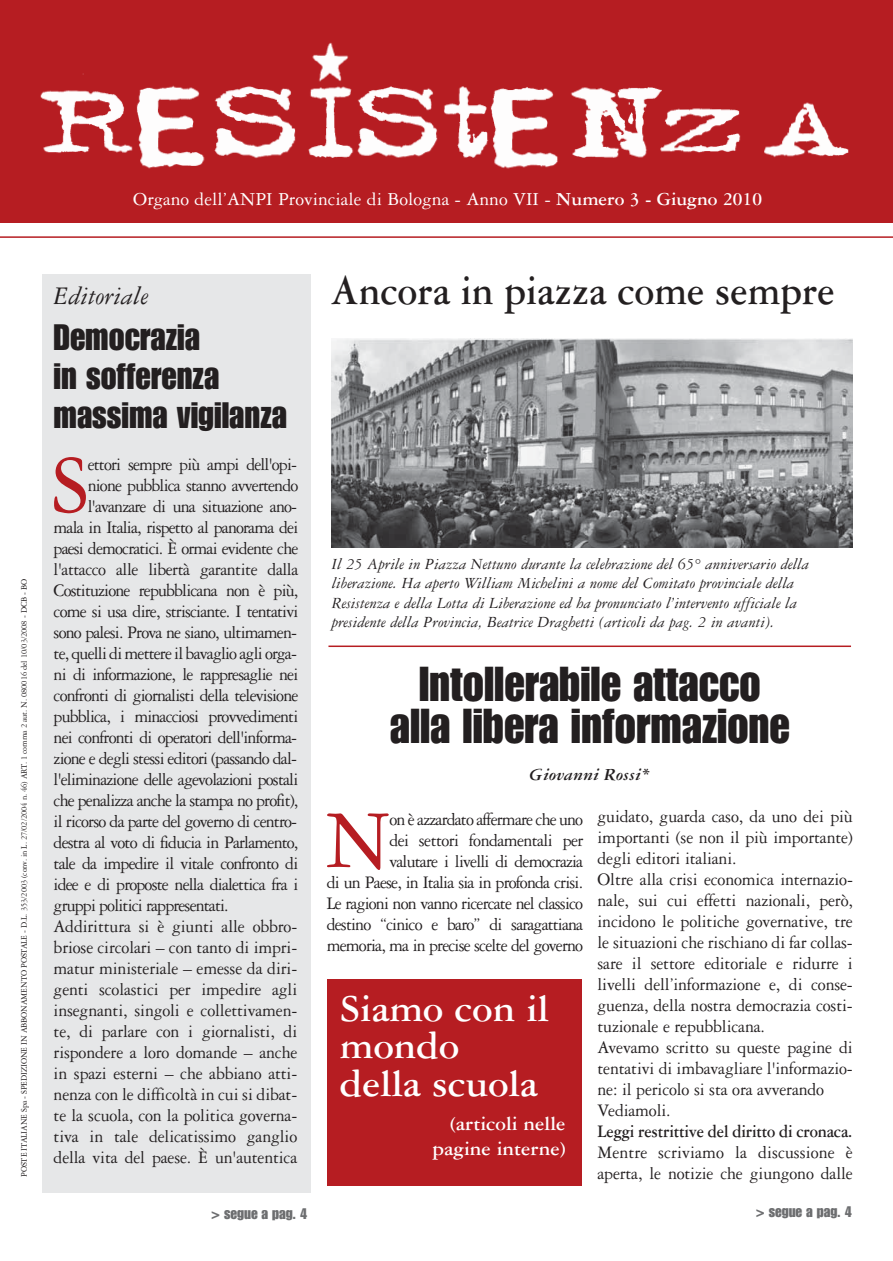
<style>
.page{position:relative;width:893px;height:1261px;background:#fff}
.page>*{position:absolute;margin:0;border:0;box-sizing:border-box;transform-origin:0 0}
.t1{font:87.3px "Garamond Three";color:#b61d22;scale:.95 1}
.t2{font:48px/42px "Impact";color:#231f20;text-align:center;scale:.95 1}
.t3{font:700 43.5px "Garamond Three";color:#231f20;scale:.9 1}
.t4{font:700 40.5px/37.5px "Garamond Three";color:#fff}
.t5{font:36px/39px "Impact";color:#231f20;scale:.95 1}
.t6{font:italic 27px "Garamond Three";color:#231f20}
.t7{font:700 21px/25.5px "Garamond Three";color:#fff;text-align:right}
.t8{font:19.5px "Garamond Three";color:#fff}
.t9{font:18.75px/21px "Garamond Three";letter-spacing:-.03em;color:#231f20;text-align:right;scale:.95 1}
.t10{font:18.75px/21px "Garamond Three";letter-spacing:-.01em;color:#231f20;scale:.95 1}
.t11{font:700 18.75px "Garamond Three";letter-spacing:-.01em;color:#231f20;scale:.88 1}
.t12{font:italic 700 18px "Garamond Three";color:#231f20}
.t13{font:italic 16.5px/19.5px "Garamond Three";color:#231f20}
.t14{font:15px "Impact";color:#6d6e70}
.t15{font:9px "Garamond Three";letter-spacing:-.015em;color:#231f20;scale:.95 1}
.s1{font-weight:700}
</style>
<div class="page">
<div style="left:42px;top:275px;width:268px;height:918px;background:#e6e7e8"></div>
<div style="left:0;top:0;width:892px;height:223px;background:#b61d22"></div>
<img style="left:40px;top:42px;width:809px;height:127px">
<hr style="left:0;top:236px;width:892px;height:2px;background:#b61d22">
<img style="left:331px;top:338px;width:521px;height:210px">
<div style="left:327px;top:979px;width:254px;height:206px;background:#b61d22"></div>
<hr style="left:328px;top:645px;width:522px;height:2px;background:#b61d22">
<p class="t8" style="left:133px;top:193px;width:630px">Organo dell’ANPI Provinciale di Bologna - Anno VII - <span class="s1">Numero 3 - Giugno 2010</span></p>
<p class="t15" style="left:21px;top:1177px;width:631px;rotate:-90deg">POSTE ITALIANE Spa - SPEDIZIONE IN ABBONAMENTO POSTALE - D.L. 353/2003 (conv. in L. 27/02/2004 n. 46) ART. 1 comma 2 aut. N. 080016 del 10/03/2008 - DCB - BO</p>
<h3 class="t6" style="left:54px;top:287px;width:96px">Editoriale</h3>
<h3 class="t5" style="left:54px;top:319px;width:247px">Democrazia<br>in sofferenza massima vigilanza</h3>
<h1 class="t1" style="left:52px;top:454px;width:40px">S</h1>
<p class="t9" style="left:88px;top:455px;width:222px">ettori sempre più ampi dell'opi-</p>
<p class="t9" style="left:88px;top:476px;width:223px">nione pubblica stanno avvertendo</p>
<p class="t9" style="left:88px;top:497px;width:222px">l'avanzare di una situazione ano-</p>
<p class="t9" style="left:54px;top:518px;width:259px">mala in Italia, rispetto al panorama dei</p>
<p class="t9" style="left:54px;top:539px;width:259px">paesi democratici. È ormai evidente che</p>
<p class="t9" style="left:54px;top:560px;width:259px">l'attacco alle libertà garantite dalla</p>
<p class="t9" style="left:54px;top:581px;width:259px">Costituzione repubblicana non è più,</p>
<p class="t9" style="left:54px;top:602px;width:259px">come si usa dire, strisciante. I tentativi</p>
<p class="t9" style="left:54px;top:623px;width:258px">sono palesi. Prova ne siano, ultimamen-</p>
<p class="t9" style="left:54px;top:644px;width:258px">te, quelli di mettere il bavaglio agli orga-</p>
<p class="t9" style="left:54px;top:665px;width:259px">ni di informazione, le rappresaglie nei</p>
<p class="t9" style="left:54px;top:686px;width:259px">confronti di giornalisti della televisione</p>
<p class="t9" style="left:54px;top:707px;width:259px">pubblica, i minacciosi provvedimenti</p>
<p class="t9" style="left:54px;top:728px;width:258px">nei confronti di operatori dell'informa-</p>
<p class="t9" style="left:54px;top:749px;width:258px">zione e degli stessi editori (passando dal-</p>
<p class="t9" style="left:54px;top:770px;width:259px">l'eliminazione delle agevolazioni postali</p>
<p class="t9" style="left:54px;top:791px;width:259px">che penalizza anche la stampa no profit),</p>
<p class="t9" style="left:54px;top:812px;width:258px">il ricorso da parte del governo di centro-</p>
<p class="t9" style="left:54px;top:833px;width:259px">destra al voto di fiducia in Parlamento,</p>
<p class="t9" style="left:54px;top:854px;width:259px">tale da impedire il vitale confronto di</p>
<p class="t9" style="left:54px;top:875px;width:259px">idee e di proposte nella dialettica fra i</p>
<p class="t9" style="left:54px;top:896px;width:186px">gruppi politici rappresentati.</p>
<p class="t10" style="left:54px;top:917px;width:258px">Addirittura si è giunti alle obbro-</p>
<p class="t10" style="left:54px;top:938px;width:258px">briose circolari – con tanto di impri-</p>
<p class="t10" style="left:54px;top:959px;width:258px">matur ministeriale – emesse da diri-</p>
<p class="t10" style="left:54px;top:980px;width:258px">genti scolastici per impedire agli</p>
<p class="t10" style="left:54px;top:1001px;width:258px">insegnanti, singoli e collettivamen-</p>
<p class="t10" style="left:54px;top:1022px;width:258px">te, di parlare con i giornalisti, di</p>
<p class="t10" style="left:54px;top:1043px;width:258px">rispondere a loro domande – anche</p>
<p class="t10" style="left:54px;top:1064px;width:258px">in spazi esterni – che abbiano atti-</p>
<p class="t10" style="left:54px;top:1085px;width:258px">nenza con le difficoltà in cui si dibat-</p>
<p class="t10" style="left:54px;top:1106px;width:258px">te la scuola, con la politica governa-</p>
<p class="t10" style="left:54px;top:1127px;width:258px">tiva in tale delicatissimo ganglio</p>
<p class="t10" style="left:54px;top:1148px;width:258px">della vita del paese. È un'autentica</p>
<h3 class="t3" style="left:330px;top:275px;width:562px">Ancora in piazza come sempre</h3>
<p class="t13" style="left:331px;top:555px;width:479px">Il 25 Aprile in Piazza Nettuno durante la celebrazione del 65° anniversario della liberazione. Ha aperto William Michelini a nome del Comitato provinciale della Resistenza e della Lotta di Liberazione ed ha pronunciato l’intervento ufficiale la presidente della Provincia, Beatrice Draghetti (articoli da pag. 2 in avanti).</p>
<h2 class="t2" style="left:390px;top:665px;width:422px">Intollerabile attacco alla libera informazione</h2>
<p class="t12" style="left:529px;top:768px;width:122px">Giovanni Rossi*</p>
<p class="t9" style="left:327px;top:810px;width:271px">on è azzardato affermare che uno<br>dei settori fondamentali per<br>valutare i livelli di democrazia<br>di un Paese, in Italia sia in profonda crisi.<br>Le ragioni non vanno ricercate nel classico destino “cinico e baro” di saragattiana memoria, ma in precise scelte del governo</p>
<h1 class="t1" style="left:326px;top:809px;width:69px">N</h1>
<h3 class="t4" style="left:340px;top:993px;width:211px">Siamo con il mondo della scuola</h3>
<p class="t7" style="left:432px;top:1112px;width:134px">(articoli nelle pagine interne)</p>
<p class="t10" style="left:597px;top:807px;width:270px">guidato, guarda caso, da uno dei più importanti (se non il più importante) degli editori italiani.<br>Oltre alla crisi economica internazio&shy;nale, sui cui effetti nazionali, però, incidono le politiche governative, tre le situazioni che rischiano di far collas&shy;sare il settore editoriale e ridurre i livelli dell’informazione e, di conse&shy;guenza, della nostra democrazia costi&shy;tuzionale e repubblicana.<br>Avevamo scritto su queste pagine di tentativi di imbavagliare l'informazio&shy;ne: il pericolo si sta ora avverando Vediamoli.</p>
<p class="t11" style="left:597px;top:1124px;width:291px">Leggi restrittive del diritto di cronaca.</p>
<p class="t10" style="left:597px;top:1143px;width:270px">Mentre scriviamo la discussione è aperta, le notizie che giungono dalle</p>
<p class="t14" style="left:211px;top:1208px;width:98px">&gt; segue a pag. 4</p>
<p class="t14" style="left:755px;top:1207px;width:98px">&gt; segue a pag. 4</p>
</div>
